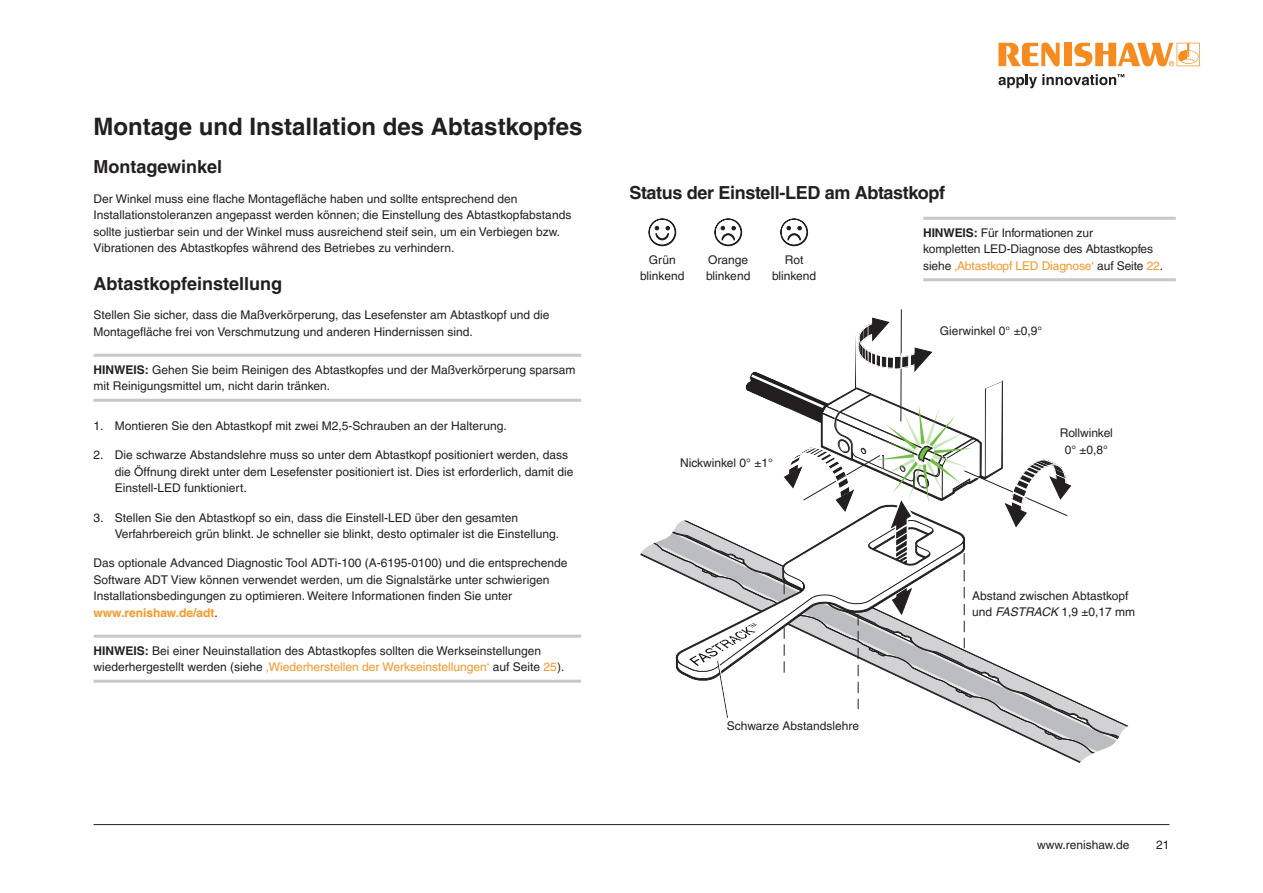
<style>
.page{position:relative;width:1263px;height:893px;background:#fff}
.page>*{position:absolute;margin:0;border:0;box-sizing:border-box;transform-origin:0 0}
.Heading_1__16pt_bold{font:700 24px "Helvetica LT Pro";color:#231f20}
.Heading_4__12pt_bold{font:700 18px "Helvetica LT Pro";letter-spacing:-.01em;color:#231f20}
._8pt_Body_Text{font:12px/16.5px "Helvetica LT Pro";color:#231f20}
._8pt_Note{font:12px/16.5px "Helvetica LT Pro";color:#231f20}
.Centered{font:12px/16.5px "Helvetica LT Pro";color:#231f20;text-align:center}
.Figure_annotation_centred{font:12px/16.5px "Helvetica LT Pro";color:#231f20;text-align:center}
.Left_Aligned{font:12px "Helvetica LT Pro";color:#231f20}
.s1{font-weight:700}
.s2{font-weight:700;color:#f79727}
.s3{color:#f79727}
.s4{font-style:italic}
</style>
<div class="page">
<hr style="left:94px;top:824px;width:1075px;height:1px;background:#231f20">
<svg style="left:648px;top:218px;width:28px;height:28px"></svg>
<svg style="left:714px;top:218px;width:28px;height:28px"></svg>
<svg style="left:780px;top:218px;width:28px;height:28px"></svg>
<hr style="left:94px;top:354px;width:487px;height:3px;background:#c7c8ca">
<hr style="left:94px;top:399px;width:487px;height:3px;background:#c7c8ca">
<hr style="left:94px;top:635px;width:487px;height:3px;background:#c7c8ca">
<hr style="left:94px;top:680px;width:487px;height:3px;background:#c7c8ca">
<svg style="left:987px;top:699px;width:111px;height:56px"></svg>
<svg style="left:1076px;top:725px;width:53px;height:38px"></svg>
<svg style="left:640px;top:309px;width:431px;height:410px"></svg>
<hr style="left:923px;top:217px;width:253px;height:3px;background:#c7c8ca">
<hr style="left:923px;top:278px;width:253px;height:3px;background:#c7c8ca">
<svg style="left:998px;top:43px;width:62px;height:23px"></svg>
<div style="left:1064px;top:43px;width:8px;height:23px;background:#f68c1f"></div>
<svg style="left:1074px;top:43px;width:126px;height:23px"></svg>
<svg style="left:998px;top:74px;width:126px;height:14px"></svg>
<p class="Heading_1__16pt_bold" style="left:94px;top:112px;width:490px">Montage und Installation des Abtastkopfes</p>
<p class="Heading_4__12pt_bold" style="left:94px;top:156px;width:130px">Montagewinkel</p>
<p class="_8pt_Body_Text" style="left:94px;top:190px;width:479px">Der Winkel muss eine flache Montagefläche haben und sollte entsprechend den Installationstoleranzen angepasst werden können; die Einstellung des Abtastkopfabstands sollte justierbar sein und der Winkel muss ausreichend steif sein, um ein Verbiegen bzw.<br>Vibrationen des Abtastkopfes während des Betriebes zu verhindern.</p>
<p class="Heading_4__12pt_bold" style="left:94px;top:273px;width:190px">Abtastkopfeinstellung</p>
<p class="_8pt_Body_Text" style="left:94px;top:307px;width:457px">Stellen Sie sicher, dass die Maßverkörperung, das Lesefenster am Abtastkopf und die<br>Montagefläche frei von Verschmutzung und anderen Hindernissen sind.</p>
<p class="_8pt_Note" style="left:94px;top:361px;width:483px"><span class="s1">HINWEIS:</span> Gehen Sie beim Reinigen des Abtastkopfes und der Maßverkörperung sparsam mit Reinigungsmittel um, nicht darin tränken.</p>
<p class="_8pt_Body_Text" style="left:94px;top:418px;width:415px">1. Montieren Sie den Abtastkopf mit zwei M2,5-Schrauben an der Halterung.</p>
<p class="_8pt_Body_Text" style="left:115px;top:447px;width:460px;text-indent:-21px">2. Die schwarze Abstandslehre muss so unter dem Abtastkopf positioniert werden, dass die Öffnung direkt unter dem Lesefenster positioniert ist. Dies ist erforderlich, damit die<br>Einstell-LED funktioniert.</p>
<p class="_8pt_Body_Text" style="left:115px;top:509px;width:446px;text-indent:-21px">3. Stellen Sie den Abtastkopf so ein, dass die Einstell-LED über den gesamten<br>Verfahrbereich grün blinkt. Je schneller sie blinkt, desto optimaler ist die Einstellung.</p>
<p class="_8pt_Body_Text" style="left:94px;top:555px;width:475px">Das optionale Advanced Diagnostic Tool ADTi-100 (A-6195-0100) und die entsprechende Software ADT View können verwendet werden, um die Signalstärke unter schwierigen Installationsbedingungen zu optimieren. Weitere Informationen finden Sie unter <span class="s2">www.renishaw.de/adt</span>.</p>
<p class="_8pt_Note" style="left:94px;top:642px;width:472px"><span class="s1">HINWEIS:</span> Bei einer Neuinstallation des Abtastkopfes sollten die Werkseinstellungen wiederhergestellt werden (siehe <span class="s3">‚Wiederherstellen der Werkseinstellungen‘</span> auf Seite <span class="s3">25</span>).</p>
<p class="Heading_4__12pt_bold" style="left:629px;top:182px;width:317px">Status der Einstell-LED am Abtastkopf</p>
<p class="Figure_annotation_centred" style="left:640px;top:251px;width:46px">Grün blinkend</p>
<p class="Figure_annotation_centred" style="left:706px;top:251px;width:46px;text-align:left">Orange blinkend</p>
<p class="Figure_annotation_centred" style="left:772px;top:251px;width:46px">Rot blinkend</p>
<p class="Centered" style="left:680px;top:455px;width:94px">Nickwinkel 0° ±1°</p>
<p class="Left_Aligned" style="left:727px;top:718px;width:134px">Schwarze Abstandslehre</p>
<p class="_8pt_Note" style="left:923px;top:224px;width:241px"><span class="s1">HINWEIS:</span> Für Informationen zur<br>kompletten LED-Diagnose des Abtastkopfes siehe <span class="s3">‚Abtastkopf LED Diagnose‘</span> auf Seite <span class="s3">22</span>.</p>
<p class="Centered" style="left:940px;top:322px;width:104px">Gierwinkel 0° ±0,9°</p>
<p class="Centered" style="left:1060px;top:425px;width:55px">Rollwinkel<br>0° ±0,8°</p>
<p class="_8pt_Body_Text" style="left:972px;top:587px;width:165px">Abstand zwischen Abtastkopf und <span class="s4">FASTRACK</span> 1,9 ±0,17 mm</p>
<p class="_8pt_Body_Text" style="left:1037px;top:837px;width:94px">www.renishaw.de</p>
<p class="_8pt_Body_Text" style="left:1156px;top:837px;width:15px">21</p>
</div>
